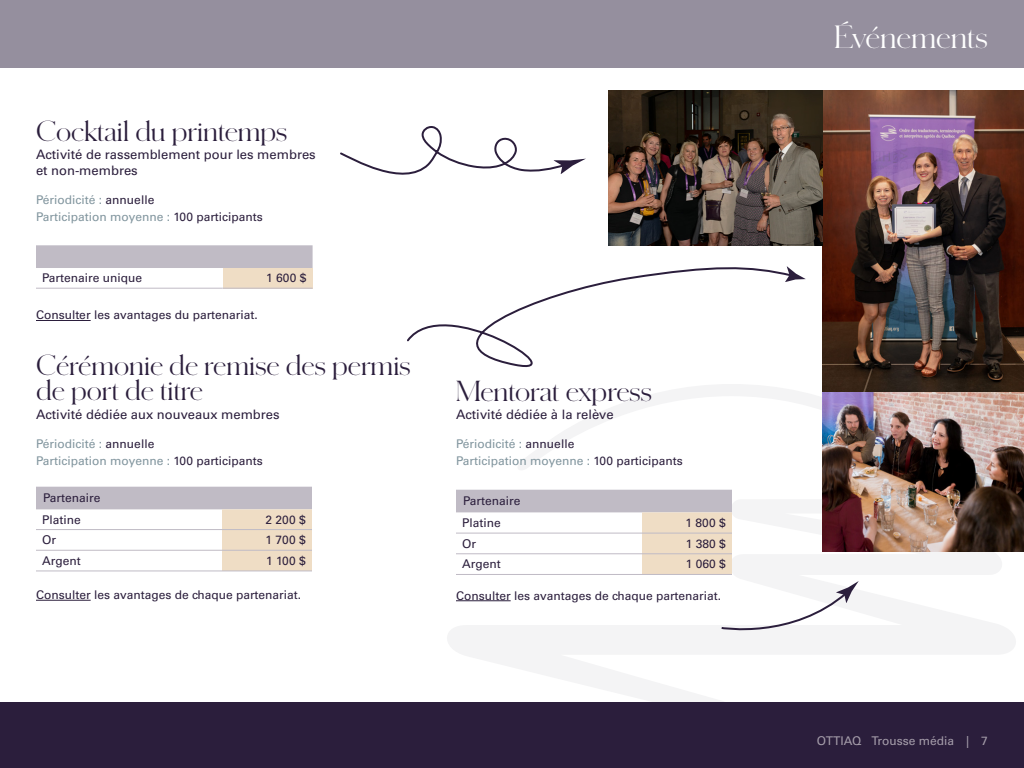
<style>
.page{position:relative;width:1024px;height:768px;background:#fff}
.page>*{position:absolute;margin:0;border:0;box-sizing:border-box;transform-origin:0 0}
.t1{font:30px "Schnyder L Wide";color:#fff}
.t2{font:27px/25px "Schnyder L Wide";color:#2b1e3c}
.t3{font:13px/15.6px "Univers LT Std";color:#2b1e3c}
.t4{font:12px/21.2px "Univers LT Std";color:#2b1e3c}
.t5{font:12px/17.4px "Univers LT Std";color:#81959e}
.t6{font:12px "Univers LT Std";color:#a59daa}
.s1{color:#2b1e3c}
</style>
<div class="page">
<svg style="left:447px;top:384px;width:569px;height:318px"></svg>
<div style="left:0;top:0;width:1024px;height:68px;background:#958f9e"></div>
<div style="left:0;top:702px;width:1024px;height:66px;background:#2b1e3c"></div>
<hr style="left:36px;top:320px;width:55px;height:1px;background:#2b1e3c">
<hr style="left:36px;top:600px;width:55px;height:1px;background:#2b1e3c">
<div style="left:36px;top:245px;width:277px;height:23px;background:#c0bbc5"></div>
<div style="left:223px;top:268px;width:90px;height:20px;background:#efddc5"></div>
<hr style="left:36px;top:288px;width:187px;height:1px;background:#c0bbc5">
<hr style="left:223px;top:288px;width:90px;height:1px;background:#c0bbc5">
<svg style="left:36px;top:487px;width:276px;height:83px"></svg>
<hr style="left:36px;top:529px;width:186px;height:1px;background:#c0bbc5">
<hr style="left:222px;top:529px;width:90px;height:1px;background:#c0bbc5">
<hr style="left:36px;top:550px;width:186px;height:1px;background:#c0bbc5">
<hr style="left:222px;top:550px;width:90px;height:1px;background:#c0bbc5">
<hr style="left:36px;top:570px;width:186px;height:1px;background:#c0bbc5">
<hr style="left:222px;top:570px;width:90px;height:1px;background:#c0bbc5">
<hr style="left:456px;top:600px;width:55px;height:1px;background:#2b1e3c">
<svg style="left:456px;top:490px;width:276px;height:84px"></svg>
<hr style="left:456px;top:533px;width:186px;height:1px;background:#c0bbc5">
<hr style="left:642px;top:533px;width:90px;height:1px;background:#c0bbc5">
<hr style="left:456px;top:553px;width:186px;height:1px;background:#c0bbc5">
<hr style="left:642px;top:553px;width:90px;height:1px;background:#c0bbc5">
<hr style="left:456px;top:574px;width:186px;height:1px;background:#c0bbc5">
<hr style="left:642px;top:574px;width:90px;height:1px;background:#c0bbc5">
<img style="left:823px;top:90px;width:201px;height:462px">
<svg style="left:340px;top:126px;width:246px;height:49px"></svg>
<svg style="left:720px;top:581px;width:139px;height:59px"></svg>
<img style="left:609px;top:90px;width:214px;height:156px">
<svg style="left:407px;top:267px;width:378px;height:101px"></svg>
<svg style="left:785px;top:266px;width:21px;height:16px"></svg>
<h2 class="t2" style="left:36px;top:118px;width:253px">Cocktail du printemps</h2>
<p class="t3" style="left:36px;top:147px;width:281px">Activité de rassemblement pour les membres et non-membres</p>
<p class="t5" style="left:36px;top:191px;width:228px">Périodicité : <span class="s1">annuelle<br></span>Participation moyenne : <span class="s1">100 participants</span></p>
<p class="t4" style="left:42px;top:267px;width:102px">Partenaire unique</p>
<p class="t4" style="left:266px;top:267px;width:42px">1 600 $</p>
<p class="t4" style="left:36px;top:305px;width:223px">Consulter les avantages du partenariat.</p>
<h2 class="t2" style="left:36px;top:353px;width:376px">Cérémonie de remise des permis de port de titre</h2>
<p class="t3" style="left:36px;top:407px;width:245px">Activité dédiée aux nouveaux membres</p>
<p class="t5" style="left:36px;top:435px;width:228px">Périodicité : <span class="s1">annuelle<br></span>Participation moyenne : <span class="s1">100 participants</span></p>
<p class="t4" style="left:42px;top:488px;width:60px">Partenaire<br>Platine</p>
<p class="t4" style="left:265px;top:509px;width:42px">2 200 $</p>
<p class="t4" style="left:42px;top:529px;width:16px">Or</p>
<p class="t4" style="left:265px;top:529px;width:42px">1 700 $</p>
<p class="t4" style="left:42px;top:550px;width:40px">Argent</p>
<p class="t4" style="left:266px;top:550px;width:41px">1 100 $</p>
<p class="t4" style="left:36px;top:584px;width:267px">Consulter les avantages de chaque partenariat.</p>
<h2 class="t2" style="left:456px;top:378px;width:198px">Mentorat express</h2>
<p class="t3" style="left:456px;top:407px;width:159px">Activité dédiée à la relève</p>
<p class="t5" style="left:456px;top:435px;width:228px">Périodicité : <span class="s1">annuelle<br></span>Participation moyenne : <span class="s1">100 participants</span></p>
<p class="t4" style="left:462px;top:490px;width:60px;line-height:21.7px">Partenaire<br>Platine</p>
<p class="t4" style="left:685px;top:512px;width:42px">1 800 $</p>
<p class="t4" style="left:462px;top:533px;width:16px">Or</p>
<p class="t4" style="left:686px;top:533px;width:42px">1 380 $</p>
<p class="t4" style="left:462px;top:554px;width:40px">Argent</p>
<p class="t4" style="left:686px;top:554px;width:42px">1 060 $</p>
<p class="t4" style="left:456px;top:585px;width:267px">Consulter les avantages de chaque partenariat.</p>
<h1 class="t1" style="left:834px;top:17px;width:155px">Événements</h1>
<p class="t6" style="left:817px;top:734px;width:173px">OTTIAQ Trousse média | 7</p>
</div>
